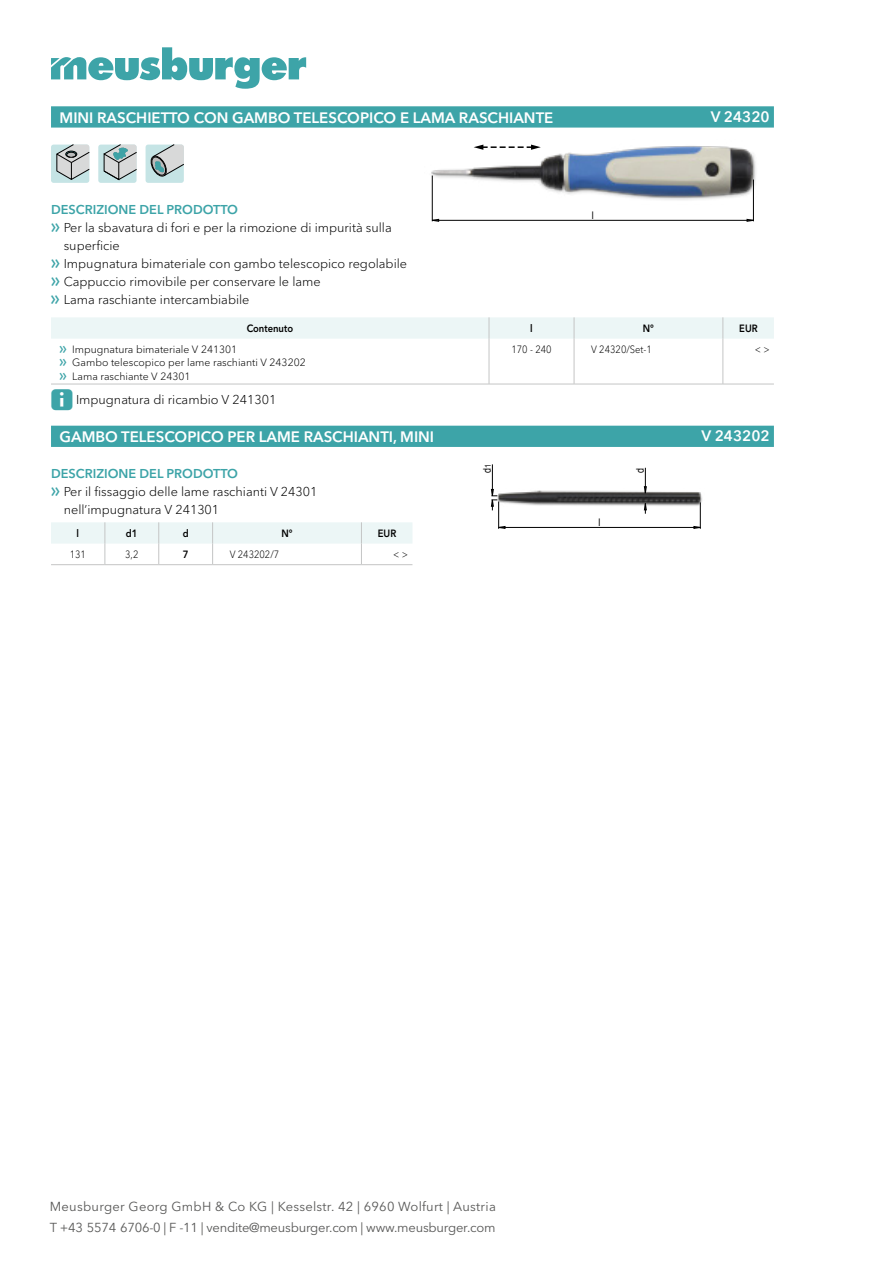
<style>
.page{position:relative;width:893px;height:1263px;background:#fff}
.page>*{position:absolute;margin:0;border:0;box-sizing:border-box;transform-origin:0 0}
.t1{font:600 15px "Avenir Next W1 G";color:#fff}
.t2{font:12.9px/20.7px "Avenir Next W1 G";letter-spacing:-.005em;color:#585857}
.t3{font:300 12.75px "Avenir Next W1 G";color:#000}
.t4{font:600 12.75px "Avenir Next W1 G";color:#3da4a8}
.t5{font:300 10.5px/13.5px "Avenir Next W1 G";color:#000}
.t6{font:300 10.5px "Avenir Next W1 G";color:#000;scale:.9 1}
.t7{font:600 10.5px "Avenir Next W1 G";color:#000;scale:.9 1}
.t8{font:10.5px "Arial";color:#000;scale:.85 1}
.t9{font:8.25px "Arial";color:#000;scale:.85 1}
.s1{font-family:"Meusburger Sonderzeichen";font-weight:400;color:#3da4a8}
</style>
<div class="page">
<svg style="left:51px;top:47px;width:255px;height:42px"></svg>
<svg style="left:51px;top:106px;width:723px;height:22px;background:#43a7aa"></svg>
<div style="left:51px;top:145px;width:38px;height:38px;background:#c5e4e5;border-radius:3px"></div>
<svg style="left:56px;top:145px;width:33px;height:35px"></svg>
<div style="left:98px;top:145px;width:39px;height:38px;background:#c5e4e5;border-radius:3px"></div>
<svg style="left:104px;top:145px;width:33px;height:35px"></svg>
<div style="left:146px;top:145px;width:38px;height:38px;background:#c5e4e5;border-radius:3px"></div>
<svg style="left:150px;top:145px;width:34px;height:32px"></svg>
<img style="left:431px;top:144px;width:325px;height:60px">
<svg style="left:474px;top:145px;width:67px;height:5px"></svg>
<svg style="left:747px;top:219px;width:7px;height:3px"></svg>
<svg style="left:432px;top:219px;width:7px;height:3px"></svg>
<hr style="left:432px;top:220px;width:321px;height:1px;background:#000">
<hr style="left:432px;top:176px;width:1px;height:45px;background:#000">
<hr style="left:753px;top:180px;width:1px;height:41px;background:#000">
<div style="left:51px;top:317px;width:723px;height:22px;background:#ecf6f6"></div>
<hr style="left:489px;top:339px;width:1px;height:45px;background:#c4c5c5">
<hr style="left:574px;top:339px;width:1px;height:45px;background:#c4c5c5">
<hr style="left:723px;top:339px;width:1px;height:45px;background:#c4c5c5">
<hr style="left:51px;top:384px;width:438px;height:1px;background:#c4c5c5">
<hr style="left:489px;top:384px;width:85px;height:1px;background:#c4c5c5">
<hr style="left:574px;top:384px;width:149px;height:1px;background:#c4c5c5">
<hr style="left:723px;top:384px;width:51px;height:1px;background:#c4c5c5">
<div style="left:51px;top:426px;width:723px;height:21px;background:#3da4a8"></div>
<svg style="left:51px;top:522px;width:361px;height:42px"></svg>
<hr style="left:51px;top:564px;width:54px;height:1px;background:#c4c5c5">
<hr style="left:105px;top:564px;width:54px;height:1px;background:#c4c5c5">
<hr style="left:159px;top:564px;width:54px;height:1px;background:#c4c5c5">
<hr style="left:213px;top:564px;width:148px;height:1px;background:#c4c5c5">
<hr style="left:361px;top:564px;width:51px;height:1px;background:#c4c5c5">
<img style="left:505px;top:490px;width:197px;height:16px">
<hr style="left:499px;top:527px;width:201px;height:1px;background:#000">
<svg style="left:694px;top:502px;width:7px;height:27px"></svg>
<svg style="left:644px;top:468px;width:3px;height:25px"></svg>
<svg style="left:644px;top:503px;width:3px;height:11px"></svg>
<hr style="left:492px;top:464px;width:1px;height:31px;background:#000">
<svg style="left:491px;top:489px;width:14px;height:40px"></svg>
<p class="t1" style="left:60px;top:108px;width:495px">MINI RASCHIETTO CON GAMBO TELESCOPICO E LAMA RASCHIANTE</p>
<p class="t1" style="left:711px;top:108px;width:60px">V 24320</p>
<p class="t4" style="left:51px;top:202px;width:189px">DESCRIZIONE DEL PRODOTTO</p>
<p class="t3" style="left:51px;top:220px;width:342px"><span class="s1">f</span> Per la sbavatura di fori e per la rimozione di impurità sulla</p>
<p class="t3" style="left:64px;top:238px;width:58px">superficie</p>
<p class="t3" style="left:51px;top:256px;width:358px"><span class="s1">f</span> Impugnatura bimateriale con gambo telescopico regolabile</p>
<p class="t3" style="left:51px;top:274px;width:271px"><span class="s1">f</span> Cappuccio rimovibile per conservare le lame</p>
<p class="t3" style="left:51px;top:292px;width:200px"><span class="s1">f</span> Lama raschiante intercambiabile</p>
<p class="t8" style="left:592px;top:208px;width:4px">l</p>
<p class="t7" style="left:247px;top:322px;width:53px">Contenuto</p>
<p class="t7" style="left:530px;top:322px;width:4px">l</p>
<p class="t7" style="left:643px;top:322px;width:14px">N°</p>
<p class="t7" style="left:739px;top:322px;width:22px">EUR</p>
<p class="t5" style="left:60px;top:342px;width:248px"><span class="s1">f</span> Impugnatura bimateriale V 241301<br><span class="s1">f</span> Gambo telescopico per lame raschianti V 243202 <span class="s1">f</span> Lama raschiante V 24301</p>
<p class="t6" style="left:511px;top:343px;width:46px">170 - 240</p>
<p class="t6" style="left:591px;top:343px;width:69px">V 24320/Set-1</p>
<p class="t6" style="left:755px;top:343px;width:18px">&lt; &gt;</p>
<p class="t3" style="left:51px;top:392px;width:227px"><span class="s1">E</span> Impugnatura di ricambio V 241301</p>
<p class="t1" style="left:60px;top:428px;width:376px">GAMBO TELESCOPICO PER LAME RASCHIANTI, MINI</p>
<p class="t1" style="left:701px;top:427px;width:70px">V 243202</p>
<p class="t4" style="left:51px;top:466px;width:189px">DESCRIZIONE DEL PRODOTTO</p>
<p class="t3" style="left:51px;top:484px;width:268px"><span class="s1">f</span> Per il fissaggio delle lame raschianti V 24301</p>
<p class="t3" style="left:64px;top:502px;width:157px">nell’impugnatura V 241301</p>
<p class="t7" style="left:77px;top:527px;width:4px">l</p>
<p class="t7" style="left:126px;top:527px;width:15px">d1</p>
<p class="t7" style="left:183px;top:527px;width:8px">d</p>
<p class="t7" style="left:281px;top:527px;width:14px">N°</p>
<p class="t7" style="left:378px;top:527px;width:22px">EUR</p>
<p class="t6" style="left:70px;top:548px;width:20px">131</p>
<p class="t6" style="left:125px;top:548px;width:16px">3,2</p>
<p class="t7" style="left:183px;top:548px;width:8px">7</p>
<p class="t6" style="left:230px;top:548px;width:56px">V 243202/7</p>
<p class="t6" style="left:393px;top:548px;width:18px">&lt; &gt;</p>
<p class="t9" style="left:482px;top:468px;width:6px;rotate:-90deg">1</p>
<p class="t8" style="left:480px;top:473px;width:7px;rotate:-90deg">d</p>
<p class="t8" style="left:633px;top:473px;width:7px;rotate:-90deg">d</p>
<p class="t8" style="left:598px;top:515px;width:4px">l</p>
<p class="t2" style="left:50px;top:1196px;width:448px">Meusburger Georg GmbH &amp; Co KG | Kesselstr. 42 | 6960 Wolfurt | Austria<br>T +43 5574 6706-0 | F -11 | vendite@meusburger.com | www.meusburger.com</p>
</div>
